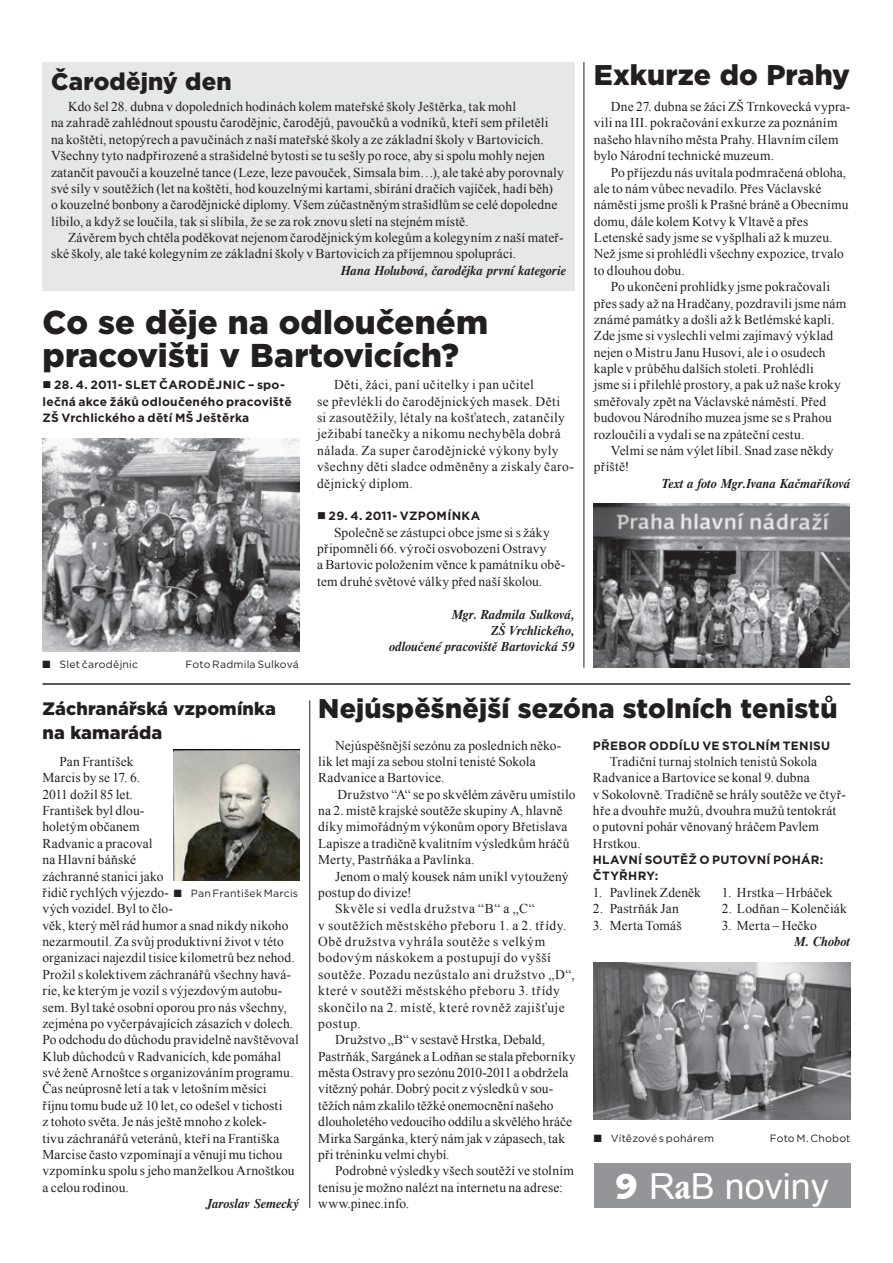
<style>
.page{position:relative;width:893px;height:1263px;background:#fff}
.page>*{position:absolute;margin:0;border:0;box-sizing:border-box;transform-origin:0 0}
.t1{font:36px "Arial";color:#fff}
.t2{font:900 33px/33px "Gotham";color:#231f20}
.t3{font:900 28.5px "Gotham";color:#231f20}
.t4{font:900 27px "Gotham";letter-spacing:.005em;color:#231f20}
.t5{font:900 24px "Gotham";letter-spacing:.005em;color:#231f20}
.t6{font:900 18px/24px "Gotham";letter-spacing:.005em;color:#231f20}
.t7{font:13.5px/16.4px "Times New Roman";letter-spacing:.01em;color:#231f20}
.t8{font:13.5px/16.4px "Times New Roman";letter-spacing:.03em;color:#231f20}
.t9{font:italic 700 13.5px/16.4px "Dutch 801 Rm BTCE";letter-spacing:.005em;color:#231f20;text-align:right;scale:.95 1}
.t10{font:13.5px "Times New Roman";letter-spacing:.04em;color:#231f20}
.t11{font:13.5px "Times New Roman";letter-spacing:.035em;color:#231f20}
.t12{font:13.5px "Times New Roman";letter-spacing:.045em;color:#231f20}
.t13{font:700 12px/16.4px "Gotham";letter-spacing:.02em;color:#231f20}
.t14{font:10.5px "Gotham";letter-spacing:.015em;color:#231f20}
.s1{font-family:"Dixieland Normal"}
.s2{font-family:"Humanist 531 BT Black A"}
.s3{font-family:"Garamond IT Cby BT";font-weight:700;font-stretch:condensed}
</style>
<div class="page">
<div style="left:594px;top:1163px;width:256px;height:45px;background:#939598"></div>
<img style="left:594px;top:504px;width:255px;height:164px">
<img style="left:43px;top:438px;width:256px;height:213px">
<img style="left:594px;top:962px;width:256px;height:157px">
<hr style="left:43px;top:683px;width:807px;height:2px;background:#231f20">
<hr style="left:583px;top:62px;width:1px;height:606px;background:#231f20">
<div style="left:43px;top:62px;width:532px;height:229px;background:#e6e7e9"></div>
<img style="left:174px;top:749px;width:125px;height:131px">
<hr style="left:309px;top:700px;width:1px;height:508px;background:#231f20">
<h3 class="t5" style="left:51px;top:65px;width:182px">Čarodějný den</h3>
<p class="t7" style="left:51px;top:98px;width:514px;text-indent:17px">Kdo šel 28. dubna v dopoledních hodinách kolem mateřské školy Ještěrka, tak mohl<br>na zahradě zahlédnout spoustu čarodějnic, čarodějů, pavoučků a vodníků, kteří sem přiletěli na koštěti, netopýrech a pavučinách z naší mateřské školy a ze základní školy v Bartovicích.<br>Všechny tyto nadpřirozené a strašidelné bytosti se tu sešly po roce, aby si spolu mohly nejen zatančit pavoučí a kouzelné tance (Leze, leze pavouček, Simsala bim…), ale také aby porovnaly své síly v soutěžích (let na koštěti, hod kouzelnými kartami, sbírání dračích vajíček, hadí běh)<br>o kouzelné bonbony a čarodějnické diplomy. Všem zúčastněným strašidlům se celé dopoledne líbilo, a když se loučila, tak si slíbila, že se za rok znovu sletí na stejném místě.</p>
<p class="t7" style="left:51px;top:229px;width:514px;text-indent:17px">Závěrem bych chtěla poděkovat nejenom čarodějnickým kolegům a kolegyním z naší mateř&shy;ské školy, ale také kolegyním ze základní školy v Bartovicích za příjemnou spolupráci.</p>
<p class="t9" style="left:341px;top:262px;width:238px">Hana Holubová, čarodějka první kategorie</p>
<h2 class="t2" style="left:42px;top:305px;width:447px">Co se děje na odloučeném pracovišti v Bartovicích?</h2>
<p class="t13" style="left:43px;top:377px;width:251px">■ 28. 4. 2011- SLET ČARODĚJNIC – spo&shy;lečná akce žáků odloučeného pracoviště<br>ZŠ Vrchlického a dětí MŠ Ještěrka</p>
<p class="t8" style="left:317px;top:376px;width:258px;text-indent:17px">Děti, žáci, paní učitelky i pan učitel<br>se převlékli do čarodějnických masek. Děti<br>si zasoutěžily, létaly na košťatech, zatančily ježibabí tanečky a nikomu nechyběla dobrá nálada. Za super čarodějnické výkony byly všechny děti sladce odměněny a získaly čaro&shy;dějnický diplom.</p>
<p class="t13" style="left:317px;top:508px;width:165px">■ 29. 4. 2011- VZPOMÍNKA</p>
<p class="t7" style="left:317px;top:524px;width:250px;text-indent:17px">Společně se zástupci obce jsme si s žáky připomněli 66. výročí osvobození Ostravy<br>a Bartovic položením věnce k památníku obě&shy;tem druhé světové války před naší školou.</p>
<p class="t9" style="left:389px;top:605px;width:197px">Mgr. Radmila Sulková,<br>ZŠ Vrchlického,<br>odloučené pracoviště Bartovická 59</p>
<p class="t14" style="left:43px;top:657px;width:97px"><span class="s1">Q</span> Slet čarodějnic</p>
<p class="t14" style="left:186px;top:657px;width:115px">Foto Radmila Sulková</p>
<h3 class="t3" style="left:594px;top:55px;width:258px">Exkurze do Prahy</h3>
<p class="t7" style="left:594px;top:98px;width:258px;text-indent:17px">Dne 27. dubna se žáci ZŠ Trnkovecká vypra&shy;vili na III. pokračování exkurze za poznáním našeho hlavního města Prahy. Hlavním cílem bylo Národní technické muzeum.</p>
<p class="t7" style="left:594px;top:164px;width:256px;text-indent:17px">Po příjezdu nás uvítala podmračená obloha, ale to nám vůbec nevadilo. Přes Václavské náměstí jsme prošli k Prašné bráně a Obecnímu domu, dále kolem Kotvy k Vltavě a přes Letenské sady jsme se vyšplhali až k muzeu.<br>Než jsme si prohlédli všechny expozice, trvalo to dlouhou dobu.</p>
<p class="t7" style="left:594px;top:278px;width:254px;text-indent:17px">Po ukončení prohlídky jsme pokračovali přes sady až na Hradčany, pozdravili jsme nám známé památky a došli až k Betlémské kapli.<br>Zde jsme si vyslechli velmi zajímavý výklad nejen o Mistru Janu Husovi, ale i o osudech kaple v průběhu dalších století. Prohlédli<br>jsme si i přilehlé prostory, a pak už naše kroky směřovaly zpět na Václavské náměstí. Před budovou Národního muzea jsme se s Prahou rozloučili a vydali se na zpáteční cestu.</p>
<p class="t7" style="left:594px;top:442px;width:241px;text-indent:17px">Velmi se nám výlet líbil. Snad zase někdy příště!</p>
<p class="t9" style="left:662px;top:474px;width:200px">Text a foto Mgr.Ivana Kačmaříková</p>
<h3 class="t6" style="left:43px;top:696px;width:235px">Záchranářská vzpomínka na kamaráda</h3>
<p class="t7" style="left:43px;top:753px;width:258px;text-indent:17px">Pan František<br>Marcis by se 17. 6.<br>2011 dožil 85 let.<br>František byl dlou-<br>holetým občanem<br>Radvanic a pracoval<br>na Hlavní báňské<br>záchranné stanici jako<br>řidič rychlých výjezdo-<br>vých vozidel. Byl to člo-<br>věk, který měl rád humor a snad nikdy nikoho nezarmoutil. Za svůj produktivní život v této organizaci najezdil tisíce kilometrů bez nehod.<br>Prožil s kolektivem záchranářů všechny havá&shy;rie, ke kterým je vozil s výjezdovým autobu&shy;sem. Byl také osobní oporou pro nás všechny, zejména po vyčerpávajících zásazích v dolech.<br>Po odchodu do důchodu pravidelně navštěvoval Klub důchodců v Radvanicích, kde pomáhal své ženě Arnoštce s organizováním programu.<br>Čas neúprosně letí a tak v letošním měsíci<br>říjnu tomu bude už 10 let, co odešel v tichosti<br>z tohoto světa. Je nás ještě mnoho z kolek-<br>tivu záchranářů veteránů, kteří na Františka Marcise často vzpomínají a věnují mu tichou vzpomínku spolu s jeho manželkou Arnoštkou a celou rodinou.</p>
<p class="t9" style="left:207px;top:1195px;width:99px">Jaroslav Semecký</p>
<p class="t14" style="left:174px;top:886px;width:126px"><span class="s1">Q</span> Pan František Marcis</p>
<h3 class="t4" style="left:318px;top:690px;width:521px">Nejúspěšnější sezóna stolních tenistů</h3>
<p class="t7" style="left:318px;top:737px;width:245px;text-indent:17px">Nejúspěšnější sezónu za posledních něko&shy;lik let mají za sebou stolní tenisté Sokola<br>Radvanice a Bartovice.</p>
<p class="t7" style="left:318px;top:786px;width:259px;text-indent:19px">Družstvo “A“ se po skvělém závěru umístilo na 2. místě krajské soutěže skupiny A, hlavně díky mimořádným výkonům opory Břetislava Lapisze a tradičně kvalitním výsledkům hráčů Merty, Pastrňáka a Pavlínka.</p>
<p class="t7" style="left:335px;top:868px;width:235px">Jenom o malý kousek nám unikl vytoužený</p>
<p class="t7" style="left:318px;top:884px;width:95px">postup do divize!</p>
<p class="t11" style="left:335px;top:900px;width:201px">Skvěle si vedla družstva “B“ a „C“</p>
<p class="t11" style="left:318px;top:916px;width:250px">v soutěžích městského přeboru 1. a 2. třídy.</p>
<p class="t12" style="left:318px;top:932px;width:229px">Obě družstva vyhrála soutěže s velkým</p>
<p class="t11" style="left:318px;top:949px;width:234px">bodovým náskokem a postupují do vyšší</p>
<p class="t10" style="left:318px;top:965px;width:258px">soutěže. Pozadu nezůstalo ani družstvo „D“,</p>
<p class="t10" style="left:318px;top:981px;width:243px">které v soutěži městského přeboru 3. třídy</p>
<p class="t10" style="left:318px;top:998px;width:248px">skončilo na 2. místě, které rovněž zajišťuje</p>
<p class="t7" style="left:318px;top:1015px;width:44px">postup.</p>
<p class="t7" style="left:335px;top:1031px;width:212px">Družstvo „B“ v sestavě Hrstka, Debald,</p>
<p class="t7" style="left:318px;top:1048px;width:259px">Pastrňák, Sargánek aLodňan se stala přeborníky</p>
<p class="t7" style="left:318px;top:1064px;width:252px">města Ostravy pro sezónu 2010-2011 a obdržela</p>
<p class="t7" style="left:318px;top:1080px;width:236px">vítězný pohár. Dobrý pocit z výsledků v sou-</p>
<p class="t7" style="left:318px;top:1097px;width:237px">těžích nám zkalilo těžké onemocnění našeho</p>
<p class="t7" style="left:318px;top:1113px;width:255px">dlouholetého vedoucího oddílu a skvělého hráče</p>
<p class="t7" style="left:318px;top:1130px;width:248px">Mirka Sargánka, který nám jak v zápasech, tak</p>
<p class="t7" style="left:318px;top:1146px;width:133px">při tréninku velmi chybí.</p>
<p class="t7" style="left:335px;top:1162px;width:240px">Podrobné výsledky všech soutěží ve stolním</p>
<p class="t7" style="left:318px;top:1179px;width:246px">tenisu je možno nalézt na internetu na adrese:</p>
<p class="t7" style="left:318px;top:1195px;width:93px">www.pinec.info.</p>
<p class="t13" style="left:593px;top:737px;width:239px">PŘEBOR ODDÍLU VE STOLNÍM TENISU</p>
<p class="t7" style="left:593px;top:753px;width:255px;text-indent:17px">Tradiční turnaj stolních tenistů Sokola Radvanice a Bartovice se konal 9. dubna<br>v Sokolovně. Tradičně se hrály soutěže ve čtyř&shy;hře a dvouhře mužů, dvouhra mužů tentokrát o putovní pohár věnovaný hráčem Pavlem Hrstkou.</p>
<p class="t13" style="left:593px;top:852px;width:232px">HLAVNÍ SOUTĚŽ O PUTOVNÍ POHÁR:<br>ČTYŘHRY:</p>
<p class="t7" style="left:593px;top:884px;width:110px">1. Pavlínek Zdeněk</p>
<p class="t7" style="left:722px;top:884px;width:112px">1. Hrstka – Hrbáček</p>
<p class="t7" style="left:593px;top:900px;width:87px">2. Pastrňák Jan</p>
<p class="t7" style="left:722px;top:900px;width:127px">2. Lodňan – Kolenčiák</p>
<p class="t7" style="left:593px;top:917px;width:90px">3. Merta Tomáš</p>
<p class="t7" style="left:722px;top:917px;width:97px">3. Merta – Hečko</p>
<p class="t9" style="left:795px;top:933px;width:60px">M. Chobot</p>
<p class="t14" style="left:594px;top:1132px;width:122px"><span class="s1">Q</span> Vítězové s pohárem</p>
<p class="t14" style="left:770px;top:1132px;width:82px">Foto M. Chobot</p>
<h1 class="t1" style="left:615px;top:1163px;width:215px"><span class="s2">9</span> R<span class="s3">a</span>B noviny</h1>
</div>
